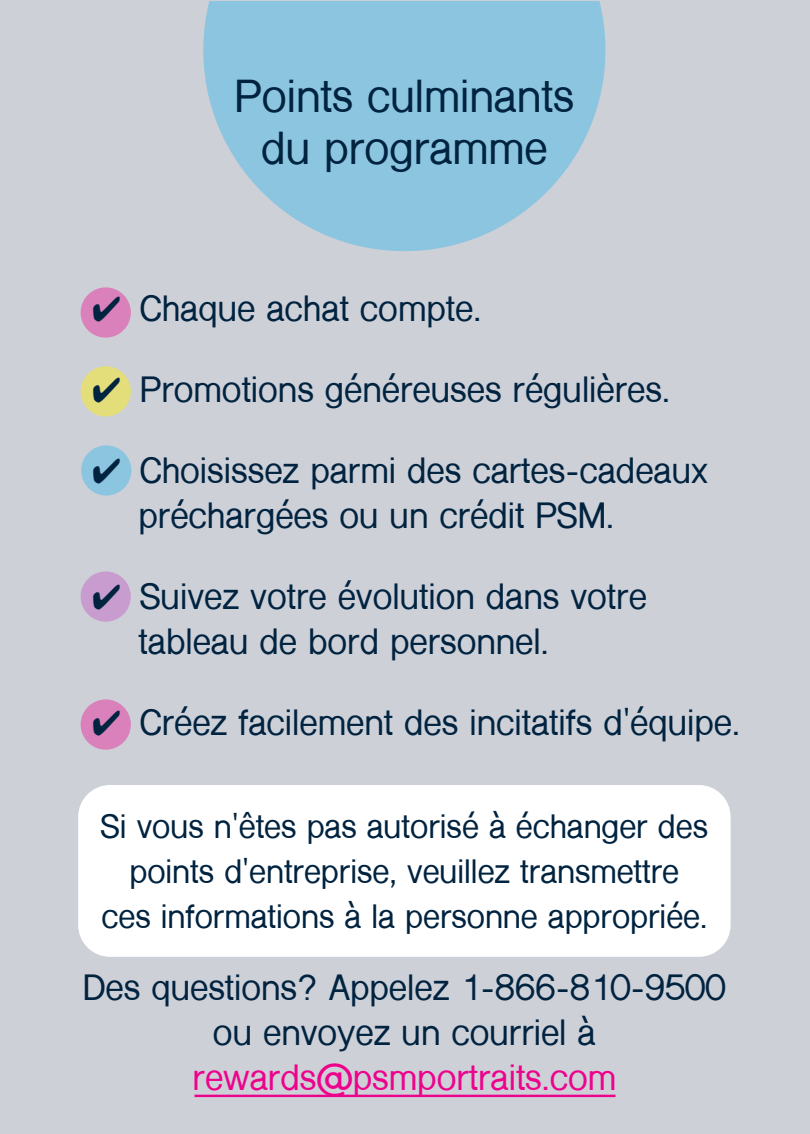
<style>
.page{position:relative;width:810px;height:1134px;background:#ced0d8}
.page>*{position:absolute;margin:0;border:0;box-sizing:border-box;transform-origin:0 0}
.t1{font:700 43.2px/51.6px "Shree Dev 0714";color:#002340;text-align:center}
.t2{font:700 34.2px/45px "Shree Dev 0714";color:#002340}
.t3{font:700 34.2px "Shree Dev 0714";color:#ed028c}
.t4{font:700 31.5px/45px "Shree Dev 0714";color:#002340;text-align:center}
</style>
<div class="page">
<div style="left:81px;top:445px;width:50px;height:51px;background:#8cc5df;border-radius:50%"></div>
<svg style="left:203px;top:1px;width:402px;height:250px;fill:#8cc5df"></svg>
<div style="left:78px;top:785px;width:653px;height:172px;background:#fff;border-radius:32px"></div>
<div style="left:81px;top:287px;width:50px;height:51px;background:#da80ba;border-radius:50%"></div>
<div style="left:81px;top:366px;width:50px;height:51px;background:#e3de79;border-radius:50%"></div>
<div style="left:81px;top:571px;width:50px;height:51px;background:#c89cce;border-radius:50%"></div>
<div style="left:81px;top:699px;width:50px;height:51px;background:#da80ba;border-radius:50%"></div>
<hr style="left:195px;top:1095px;width:421px;height:2px;background:#ed028c">
<p class="t1" style="left:235px;top:71px;width:341px">Points culminants du programme</p>
<p class="t2" style="left:92px;top:286px;width:391px">✔ Chaque achat compte.</p>
<p class="t2" style="left:92px;top:367px;width:579px">✔ Promotions généreuses régulières.</p>
<p class="t2" style="left:139px;top:448px;width:571px;text-indent:-47px">✔ Choisissez parmi des cartes-cadeaux préchargées ou un crédit PSM.</p>
<p class="t2" style="left:139px;top:574px;width:510px;text-indent:-47px">✔ Suivez votre évolution dans votre tableau de bord personnel.</p>
<p class="t2" style="left:92px;top:700px;width:649px">✔ Créez facilement des incitatifs d'équipe.</p>
<p class="t4" style="left:101px;top:804px;width:609px">Si vous n'êtes pas autorisé à échanger des points d'entreprise, veuillez transmettre<br>ces informations à la personne appropriée.</p>
<p class="t2" style="left:83px;top:965px;width:645px;text-align:center">Des questions? Appelez 1-866-810-9500 ou envoyez un courriel à</p>
<p class="t3" style="left:193px;top:1058px;width:425px">rewards@psmportraits.com</p>
</div>
